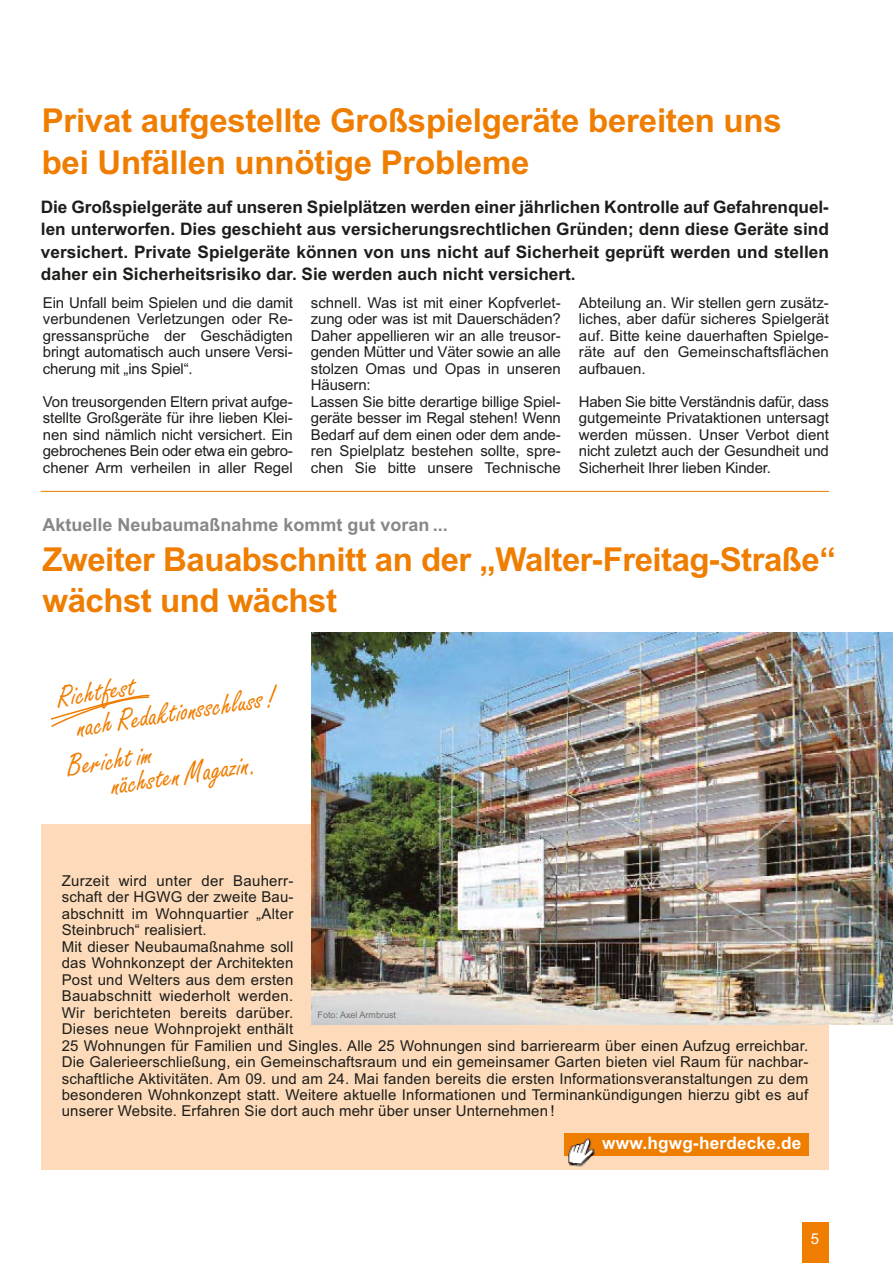
<style>
.page{position:relative;width:893px;height:1263px;background:#fff}
.page>*{position:absolute;margin:0;border:0;box-sizing:border-box;transform-origin:0 0}
.t1{font:700 33px/42px "Arial";letter-spacing:-.01em;color:#ef7d00}
.t2{font:30.9px/32.2px "Freestyle Script";color:#ef7d00}
.t3{font:700 18px "Arial";color:#878787}
.t4{font:700 17.25px/22.5px "Arial";color:#1d1d1b;text-align:justify}
.t5{font:700 17.25px "Arial";letter-spacing:.01em;color:#fff}
.t6{font:15px/16.5px "Arial";letter-spacing:.01em;color:#1d1d1b;text-align:justify}
.t7{font:15px/16.5px "Arial";letter-spacing:-.01em;color:#1d1d1b}
.t8{font:15px "Arial";color:#fff}
.t9{font:9px "Arial";color:#706f6f}
</style>
<div class="page">
<div style="left:41px;top:825px;width:788px;height:345px;background:#fddbba"></div>
<div style="left:564px;top:1133px;width:244px;height:23px;background:#ef7d00"></div>
<div style="left:802px;top:1222px;width:27px;height:41px;background:#ef7d00"></div>
<hr style="left:41px;top:491px;width:788px;height:1px;background:#ef7d00">
<img style="left:311px;top:633px;width:582px;height:392px">
<img style="left:568px;top:1138px;width:27px;height:29px">
<svg style="left:50px;top:694px;width:100px;height:33px"></svg>
<h1 class="t1" style="left:42px;top:102px;width:741px">Privat aufgestellte Großspielgeräte bereiten uns bei Unfällen unnötige Probleme</h1>
<p class="t4" style="left:41px;top:197px;width:789px">Die Großspielgeräte auf unseren Spielplätzen werden einer jährlichen Kontrolle auf Gefahrenquel&shy;len unterworfen. Dies geschieht aus versicherungsrechtlichen Gründen; denn diese Geräte sind versichert. Private Spielgeräte können von uns nicht auf Sicherheit geprüft werden und stellen daher ein Sicherheitsrisiko dar. Sie werden auch nicht versichert.</p>
<p class="t6" style="left:43px;top:296px;width:251px">Ein Unfall beim Spielen und die damit verbundenen Verletzungen oder Re&shy;gressansprüche der Geschädigten bringt automatisch auch unsere Versi&shy;cherung mit „ins Spiel“.</p>
<p class="t6" style="left:43px;top:395px;width:251px">Von treusorgenden Eltern privat aufge&shy;stellte Großgeräte für ihre lieben Klei&shy;nen sind nämlich nicht versichert. Ein gebrochenes Bein oder etwa ein gebro&shy;chener Arm verheilen in aller Regel</p>
<p class="t7" style="left:311px;top:296px;width:251px">schnell. Was ist mit einer Kopfverlet&shy;zung oder was ist mit Dauerschäden?<br>Daher appellieren wir an alle treusor&shy;genden Mütter und Väter sowie an alle stolzen Omas und Opas in unseren Häusern:<br>Lassen Sie bitte derartige billige Spiel&shy;geräte besser im Regal stehen! Wenn Bedarf auf dem einen oder dem ande&shy;ren Spielplatz bestehen sollte, spre&shy;chen Sie bitte unsere Technische</p>
<p class="t6" style="left:579px;top:296px;width:251px">Abteilung an. Wir stellen gern zusätz - liches, aber dafür sicheres Spiel gerät auf. Bitte keine dauerhaften Spielge&shy;räte auf den Gemeinschaftsflächen aufbauen.</p>
<p class="t6" style="left:579px;top:395px;width:251px">Haben Sie bitte Verständnis dafür, dass gutgemeinte Privataktionen untersagt werden müssen. Unser Verbot dient nicht zuletzt auch der Gesundheit und Sicherheit Ihrer lieben Kinder.</p>
<p class="t3" style="left:43px;top:518px;width:407px">Aktuelle Neubaumaßnahme kommt gut voran ...</p>
<h1 class="t1" style="left:43px;top:542px;width:795px;line-height:40.5px">Zweiter Bauabschnitt an der „Walter-Freitag-Straße“ wächst und wächst</h1>
<h2 class="t2" style="left:69px;top:684px;width:203px;text-indent:-15px;rotate:-9deg">Richtfest<br>nach Redaktionsschluss !</h2>
<h2 class="t2" style="left:105px;top:752px;width:147px;line-height:25.7px;text-indent:-40px;rotate:-9deg">Bericht im<br>nächsten Magazin.</h2>
<p class="t6" style="left:62px;top:874px;width:748px;text-align:left">Zurzeit wird unter der Bauherr-<br>schaft der HGWG der zweite Bau-<br>abschnitt im Wohnquartier „Alter<br>Steinbruch“ realisiert.<br>Mit dieser Neubaumaßnahme soll<br>das Wohnkonzept der Architekten<br>Post und Welters aus dem ersten<br>Bauabschnitt wiederholt werden.<br>Wir berichteten bereits darüber.<br>Dieses neue Wohnprojekt enthält<br>25 Wohnungen für Familien und Singles. Alle 25 Wohnungen sind barrierearm über einen Aufzug erreichbar.<br>Die Galerieerschließung, ein Gemeinschaftsraum und ein gemeinsamer Garten bieten viel Raum für nachbar&shy;schaftliche Aktivitäten. Am 09. und am 24. Mai fanden bereits die ersten Informationsveranstaltungen zu dem besonderen Wohnkonzept statt. Weitere aktuelle Informationen und Terminankündigungen hierzu gibt es auf unserer Website. Erfahren Sie dort auch mehr über unser Unternehmen !</p>
<p class="t5" style="left:602px;top:1137px;width:201px">www.hgwg-herdecke.de</p>
<p class="t9" style="left:318px;top:1011px;width:80px">Foto: Axel Armbrust</p>
<p class="t8" style="left:811px;top:1233px;width:10px">5</p>
</div>
